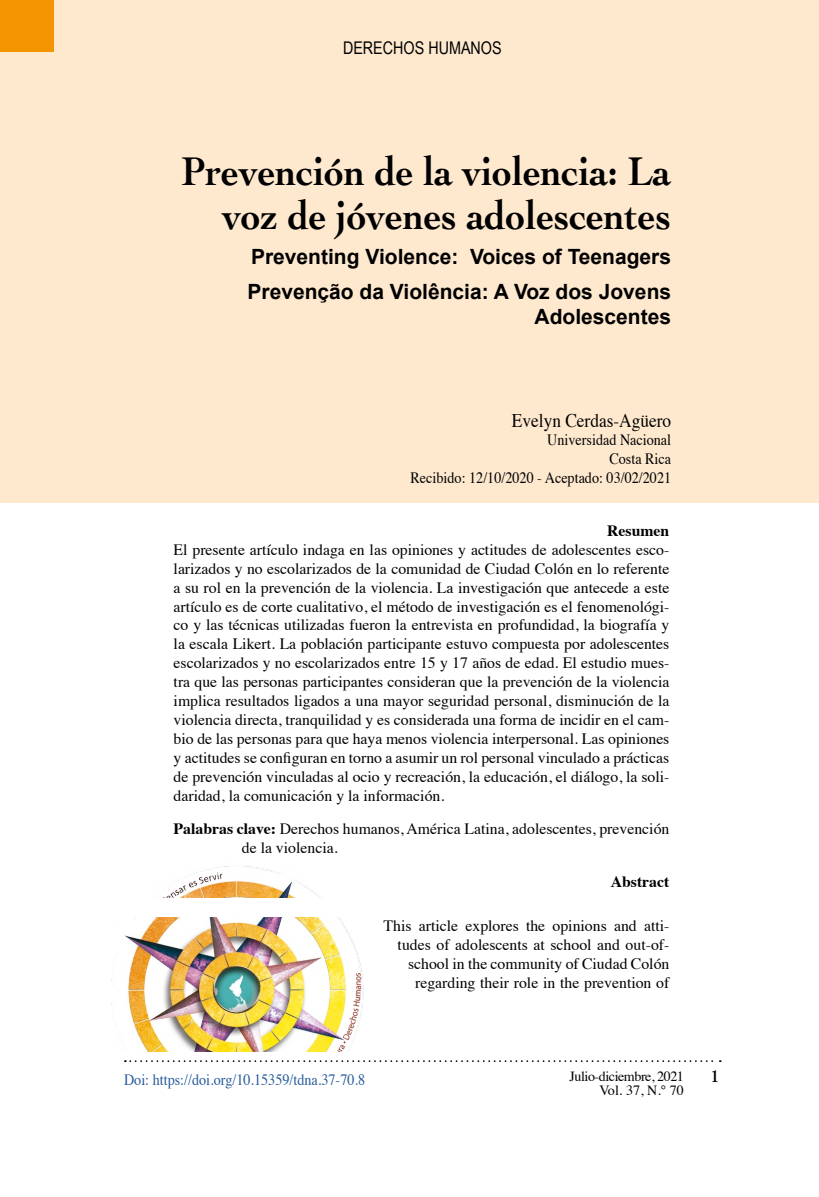
<style>
.page{position:relative;width:819px;height:1197px;background:#fff}
.page>*{position:absolute;margin:0;border:0;box-sizing:border-box;transform-origin:0 0}
.t1{font:700 42px/43.8px "Cochin";color:#000;text-align:right;scale:.9 1}
.t2{font:700 21px/35.2px "Arial";color:#000}
.t3{font:19.25px "Times";color:#000;scale:.9 1}
.t4{font:17.5px "Arial Narrow";color:#000}
.t5{font:700 17.5px "Goudy";color:#000}
.t6{font:15.75px/18.9px "Times";color:#000;text-align:justify}
.t7{font:15.75px/18.9px "Times";color:#000;text-align:right;scale:.9 1}
.t8{font:15.75px "Times";color:#275b9b;scale:.9 1}
.t9{font:700 15.75px "Times";color:#000}
.t10{font:14.17px "Times";color:#000}
.t11{font:14px "Times";letter-spacing:-.03em;color:#000}
.s1{font-weight:700}
.s2{font-size:14px}
</style>
<div class="page">
<svg style="left:125px;top:1060px;width:596px;height:2px"></svg>
<img style="left:112px;top:866px;width:252px;height:186px">
<div style="left:0;top:0;width:819px;height:503px;background:#fee9cf"></div>
<div style="left:0;top:0;width:54px;height:51px;background:#f49400"></div>
<div style="left:124px;top:898px;width:596px;height:19px;background:#fff"></div>
<p class="t4" style="left:343px;top:35px;width:160px">DERECHOS HUMANOS</p>
<h1 class="t1" style="left:181px;top:147px;width:546px">Prevención de la violencia: La voz de jóvenes adolescentes</h1>
<h2 class="t2" style="left:248px;top:240px;width:425px">Preventing Violence: Voices of Teenagers<br>Prevenção da Violência: A Voz dos Jovens</h2>
<h2 class="t2" style="left:535px;top:300px;width:138px">Adolescentes</h2>
<p class="t3" style="left:512px;top:402px;width:178px">Evelyn Cerdas-Agüero</p>
<p class="t7" style="left:411px;top:429px;width:291px">Universidad Nacional<br>Costa Rica<br>Recibido: 12/10/2020 - Aceptado: 03/02/2021</p>
<p class="t9" style="left:607px;top:516px;width:64px">Resumen</p>
<p class="t6" style="left:174px;top:539px;width:497px">El presente artículo indaga en las opiniones y actitudes de adolescentes esco&shy;larizados y no escolarizados de la comunidad de Ciudad Colón en lo referente a su rol en la prevención de la violencia. La investigación que antecede a este artículo es de corte cualitativo, el método de investigación es el fenomenológi&shy;co y las técnicas utilizadas fueron la entrevista en profundidad, la biografía y la escala Likert. La población participante estuvo compuesta por adolescentes escolarizados y no escolarizados entre 15 y 17 años de edad. El estudio mues&shy;tra que las personas participantes consideran que la prevención de la violencia implica resultados ligados a una mayor seguridad personal, disminución de la violencia directa, tranquilidad y es considerada una forma de incidir en el cam&shy;bio de las personas para que haya menos violencia interpersonal. Las opiniones y actitudes se configuran en torno a asumir un rol personal vinculado a prácticas de prevención vinculadas al ocio y recreación, la educación, el diálogo, la soli&shy;daridad, la comunicación y la información.</p>
<p class="t6" style="left:242px;top:818px;width:429px;text-indent:-68px"><span class="s1">Palabras clave:</span> Derechos humanos, América Latina, adolescentes, prevención de la violencia.</p>
<p class="t9" style="left:611px;top:867px;width:60px">Abstract</p>
<p class="t6" style="left:384px;top:915px;width:287px;text-align:right">This article explores the opinions and atti&shy;tudes of adolescents at school and out-of&shy;school in the community of Ciudad Colón regarding their role in the prevention of</p>
<p class="t8" style="left:124px;top:1065px;width:269px">Doi: https://doi.org/10.15359/tdna.37-70.8</p>
<p class="t11" style="left:570px;top:1063px;width:116px">Julio-diciembre, 2021</p>
<p class="t5" style="left:710px;top:1065px;width:11px">1</p>
<p class="t10" style="left:600px;top:1077px;width:86px">Vol. 37, <span class="s2">N.° 70</span></p>
</div>
